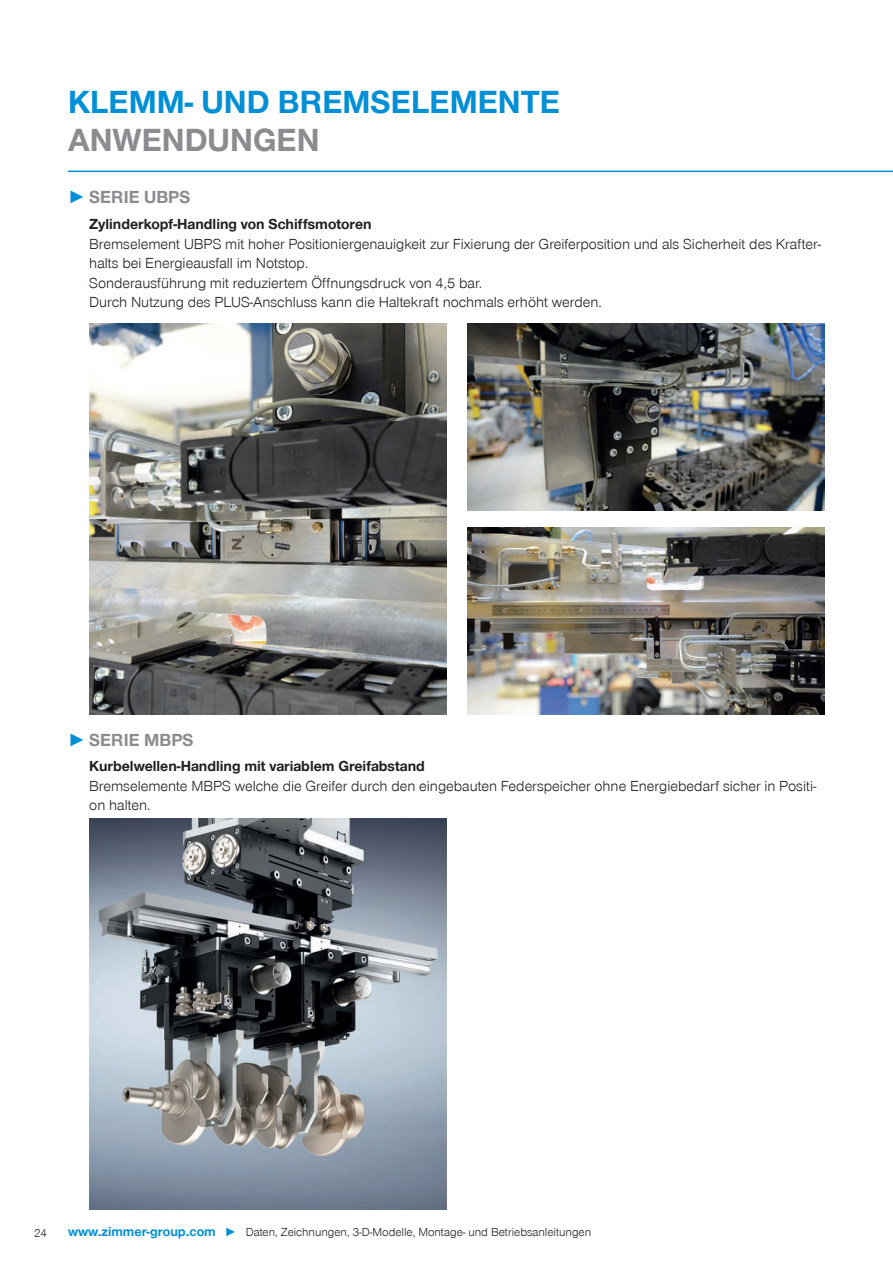
<style>
.page{position:relative;width:893px;height:1263px;background:#fff}
.page>*{position:absolute;margin:0;border:0;box-sizing:border-box;transform-origin:0 0}
.CB_AF_Headline_22_25{font:700 33px/37.5px "Zimmer Group Sans Global";color:#008fd5}
.t1{font:700 18px "Zimmer Group Sans Global";color:#8a8c8f}
.CB_AF_Prodvort_Body{font:300 15px/19.5px "Zimmer Group Sans Global";color:#231f20}
.CB_AF_Seitenzahl_links{font:300 12px "Zimmer Group Sans Global";color:#231f20}
.s1{color:#8a8c8f}
.s2{font-family:"Zimmer Group Sans";color:#008fd5}
.s3{font-weight:700}
.s4{font-weight:700;font-size:13.5px;color:#008fd5}
.s5{color:#008fd5}
</style>
<div class="page">
<img style="left:89px;top:323px;width:357px;height:391px">
<img style="left:467px;top:323px;width:358px;height:187px">
<img style="left:467px;top:528px;width:357px;height:187px">
<img style="left:89px;top:818px;width:357px;height:392px">
<hr style="left:68px;top:171px;width:825px;height:1px;background:#008fd5">
<p class="CB_AF_Headline_22_25" style="left:68px;top:83px;width:493px">KLEMM- UND BREMSELEMENTE<br><span class="s1">ANWENDUNGEN</span></p>
<p class="t1" style="left:68px;top:187px;width:124px"><span class="s2">►</span> SERIE UBPS</p>
<p class="CB_AF_Prodvort_Body" style="left:89px;top:214px;width:733px"><span class="s3">Zylinderkopf-Handling von Schiffsmotoren<br></span>Bremselement UBPS mit hoher Positioniergenauigkeit zur Fixierung der Greiferposition und als Sicherheit des Krafter&shy;halts bei Energieausfall im Notstop.<br>Sonderausführung mit reduziertem Öffnungsdruck von 4,5 bar.<br>Durch Nutzung des PLUS-Anschluss kann die Haltekraft nochmals erhöht werden.</p>
<p class="t1" style="left:68px;top:729px;width:127px"><span class="s2">►</span> SERIE MBPS</p>
<p class="CB_AF_Prodvort_Body" style="left:89px;top:756px;width:729px"><span class="s3">Kurbelwellen-Handling mit variablem Greifabstand<br></span>Bremselemente MBPS welche die Greifer durch den eingebauten Federspeicher ohne Energiebedarf sicher in Positi&shy;on halten.</p>
<p class="CB_AF_Seitenzahl_links" style="left:34px;top:1226px;width:15px">24</p>
<p class="CB_AF_Seitenzahl_links" style="left:68px;top:1225px;width:525px"><span class="s4">www.zimmer-group.com</span> <span class="s5">►</span> Daten, Zeichnungen, 3-D-Modelle, Montage- und Betriebsanleitungen</p>
</div>
